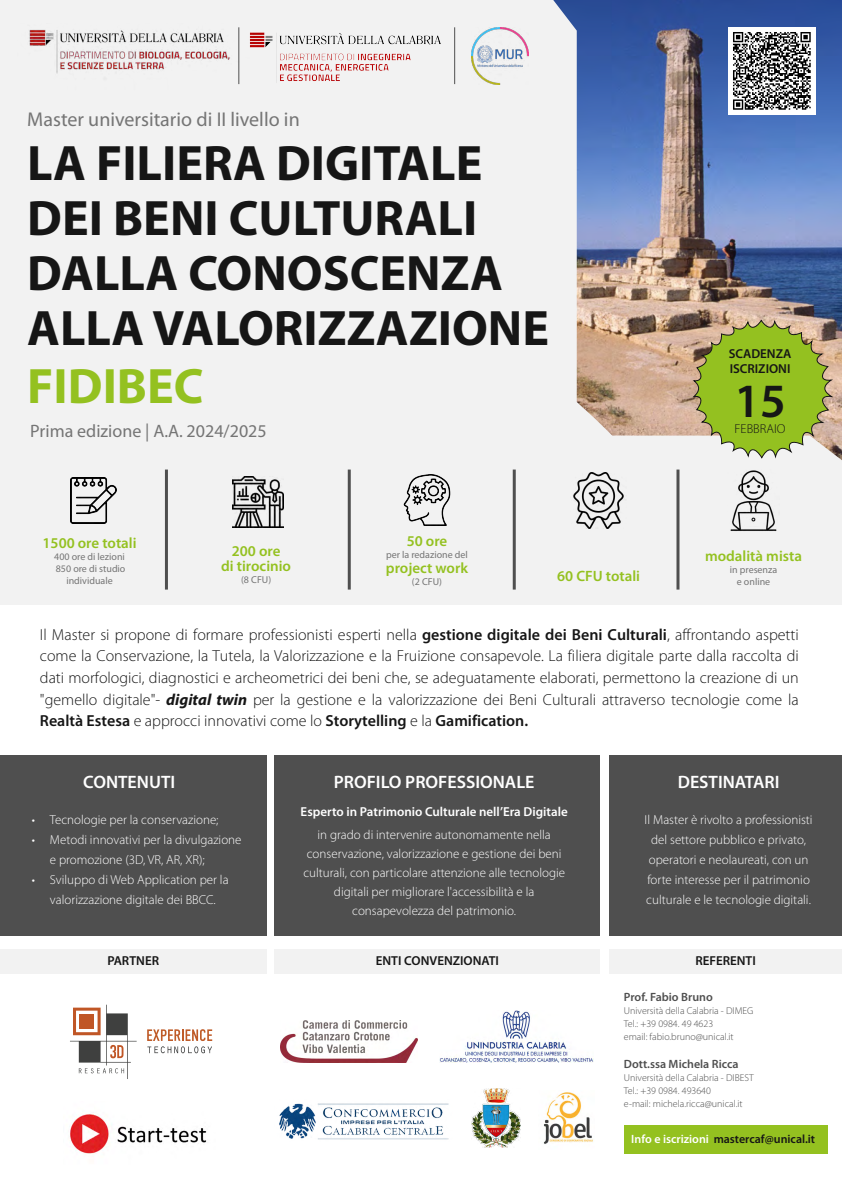
<style>
.page{position:relative;width:842px;height:1191px;background:#fff}
.page>*{position:absolute;margin:0;border:0;box-sizing:border-box;transform-origin:0 0}
.t1{font:700 50px/55px "Myriad Pro";color:#161616}
.t2{font:700 50px "Myriad Pro";color:#94c120}
.t3{font:600 48px "Myriad Pro";color:#161616}
.t4{font:20px "Myriad Pro";color:#757575}
.t5{font:600 18px "Myriad Pro";color:#fff}
.t6{font:18px "Myriad Pro";color:#757575}
.t7{font:300 16px/21.6px "Myriad Pro";color:#161616;text-align:justify}
.t8{font:600 15px/15px "Myriad Pro";color:#94c120;text-align:center}
.t9{font:300 13px/20px "Myriad Pro";color:#fff;text-align:center}
.t10{font:600 13px/15.6px "Myriad Pro";color:#161616}
.t11{font:600 13px "Myriad Pro";color:#fff}
.t12{font:300 13px "Myriad Pro";color:#161616}
.t13{font:600 12px "Myriad Pro";color:#4f4f4f}
.t14{font:600 12px "Myriad Pro";color:#161616}
.t15{font:300 10px/13px "Myriad Pro";color:#4f4f4f}
.t16{font:10px/12px "Myriad Pro";color:#757575;text-align:center}
.s1{font-weight:600}
.s2{font-weight:700;font-style:italic}
.s3{color:#fff}
</style>
<div class="page">
<div style="left:624px;top:1124px;width:203px;height:29px;background:#94c120"></div>
<div style="left:0;top:0;width:842px;height:604px;background:#f2f2f2"></div>
<img style="left:29px;top:29px;width:210px;height:56px">
<img style="left:239px;top:27px;width:202px;height:57px">
<img style="left:553px;top:0;width:289px;height:460px">
<hr style="left:238px;top:27px;width:1px;height:57px;background:#4f4f4f">
<hr style="left:454px;top:27px;width:1px;height:57px;background:#4f4f4f">
<div style="left:0;top:755px;width:267px;height:181px;background:#4f4f4f"></div>
<div style="left:609px;top:755px;width:233px;height:181px;background:#4f4f4f"></div>
<div style="left:275px;top:755px;width:325px;height:181px;background:#4f4f4f"></div>
<hr style="left:165px;top:469px;width:3px;height:120px;background:#4f4f4f">
<hr style="left:348px;top:469px;width:3px;height:120px;background:#4f4f4f">
<hr style="left:513px;top:469px;width:3px;height:120px;background:#4f4f4f">
<hr style="left:677px;top:469px;width:3px;height:120px;background:#4f4f4f">
<img style="left:70px;top:477px;width:46px;height:47px">
<img style="left:232px;top:476px;width:52px;height:52px">
<img style="left:403px;top:475px;width:48px;height:50px">
<img style="left:730px;top:470px;width:47px;height:61px">
<img style="left:573px;top:473px;width:51px;height:55px">
<div style="left:0;top:949px;width:267px;height:25px;background:#f2f2f2"></div>
<div style="left:275px;top:949px;width:325px;height:25px;background:#f2f2f2"></div>
<div style="left:609px;top:949px;width:233px;height:25px;background:#f2f2f2"></div>
<img style="left:70px;top:1114px;width:137px;height:40px">
<svg style="left:70px;top:1004px;width:67px;height:75px"></svg>
<svg style="left:147px;top:1029px;width:65px;height:24px"></svg>
<img style="left:471px;top:1088px;width:49px;height:59px">
<img style="left:281px;top:1020px;width:136px;height:43px">
<img style="left:439px;top:1010px;width:155px;height:53px">
<img style="left:279px;top:1103px;width:170px;height:37px">
<img style="left:543px;top:1092px;width:50px;height:52px">
<img style="left:472px;top:27px;width:57px;height:57px">
<svg style="left:692px;top:319px;width:142px;height:141px;background:#a6ba4f"></svg>
<img style="left:729px;top:28px;width:87px;height:87px">
<h3 class="t4" style="left:27px;top:106px;width:274px">Master universitario di II livello in</h3>
<h1 class="t1" style="left:27px;top:134px;width:523px">LA FILIERA DIGITALE<br>DEI BENI CULTURALI<br>DALLA CONOSCENZA<br>ALLA VALORIZZAZIONE</h1>
<h1 class="t2" style="left:27px;top:353px;width:178px">FIDIBEC</h1>
<h3 class="t6" style="left:30px;top:420px;width:238px">Prima edizione | A.A. 2024/2025</h3>
<p class="t8" style="left:43px;top:535px;width:95px">1500 ore totali</p>
<p class="t16" style="left:54px;top:550px;width:73px">400 ore di lezioni<br>850 ore di studio individuale</p>
<p class="t8" style="left:221px;top:543px;width:71px">200 ore<br>di tirocinio</p>
<p class="t16" style="left:241px;top:574px;width:32px">(8 CFU)</p>
<p class="t8" style="left:407px;top:533px;width:42px">50 ore</p>
<p class="t16" style="left:386px;top:549px;width:83px">per la redazione del</p>
<p class="t8" style="left:386px;top:560px;width:84px">project work</p>
<p class="t16" style="left:412px;top:576px;width:32px">(2 CFU)</p>
<p class="t8" style="left:557px;top:568px;width:84px">60 CFU totali</p>
<p class="t10" style="left:729px;top:345px;width:64px">SCADENZA<br>ISCRIZIONI</p>
<h2 class="t3" style="left:734px;top:371px;width:53px">15</h2>
<p class="t12" style="left:735px;top:421px;width:52px">FEBBRAIO</p>
<p class="t8" style="left:705px;top:548px;width:98px">modalità mista</p>
<p class="t16" style="left:730px;top:564px;width:49px">in presenza e online</p>
<p class="t7" style="left:40px;top:623px;width:760px">Il Master si propone di formare professionisti esperti nella <span class="s1">gestione digitale dei Beni Culturali</span>, affrontando aspetti come la Conservazione, la Tutela, la Valorizzazione e la Fruizione consapevole. La filiera digitale parte dalla raccolta di dati morfologici, diagnostici e archeometrici dei beni che, se adeguatamente elaborati, permettono la creazione di un "gemello digitale"- <span class="s2">digital twin</span> per la gestione e la valorizzazione dei Beni Culturali attraverso tecnologie come la <span class="s1">Realtà Estesa</span> e approcci innovativi come lo <span class="s1">Storytelling</span> e la <span class="s1">Gamification.</span></p>
<h3 class="t5" style="left:83px;top:771px;width:94px">CONTENUTI</h3>
<p class="t9" style="left:32px;top:809px;width:188px">• Tecnologie per la conservazione;</p>
<p class="t9" style="left:50px;top:829px;width:193px;text-align:left;text-indent:-18px">• Metodi innovativi per la divulgazione e promozione (3D, VR, AR, XR);</p>
<p class="t9" style="left:32px;top:869px;width:198px">• Sviluppo di Web Application per la valorizzazione digitale dei BBCC.</p>
<h3 class="t5" style="left:334px;top:771px;width:202px">PROFILO PROFESSIONALE</h3>
<p class="t11" style="left:301px;top:803px;width:269px">Esperto in Patrimonio Culturale nell’Era Digitale</p>
<p class="t9" style="left:303px;top:825px;width:263px;line-height:19px">in grado di intervenire autonomamente nella conservazione, valorizzazione e gestione dei beni culturali, con particolare attenzione alle tecnologie digitali per migliorare l'accessibilità e la consapevolezza del patrimonio.</p>
<h3 class="t5" style="left:678px;top:771px;width:103px">DESTINATARI</h3>
<p class="t9" style="left:645px;top:809px;width:170px">Il Master è rivolto a professionisti del settore pubblico e privato, operatori e neolaureati, con un forte interesse per il patrimonio culturale e le tecnologie digitali.</p>
<p class="t10" style="left:107px;top:953px;width:53px">PARTNER</p>
<p class="t10" style="left:376px;top:953px;width:125px">ENTI CONVENZIONATI</p>
<p class="t10" style="left:695px;top:953px;width:62px">REFERENTI</p>
<p class="t13" style="left:624px;top:989px;width:90px">Prof. Fabio Bruno</p>
<p class="t15" style="left:624px;top:1004px;width:131px">Università della Calabria - DIMEG<br>Tel.: +39 0984. 49 4623<br>email: fabio.bruno@unical.it</p>
<p class="t13" style="left:624px;top:1056px;width:116px">Dott.ssa Michela Ricca</p>
<p class="t15" style="left:624px;top:1071px;width:131px">Università della Calabria - DIBEST<br>Tel.: +39 0984. 493640<br>e-mail: michela.ricca@unical.it</p>
<p class="t14" style="left:631px;top:1131px;width:185px"><span class="s3">Info e iscrizioni</span> mastercaf@unical.it</p>
</div>
